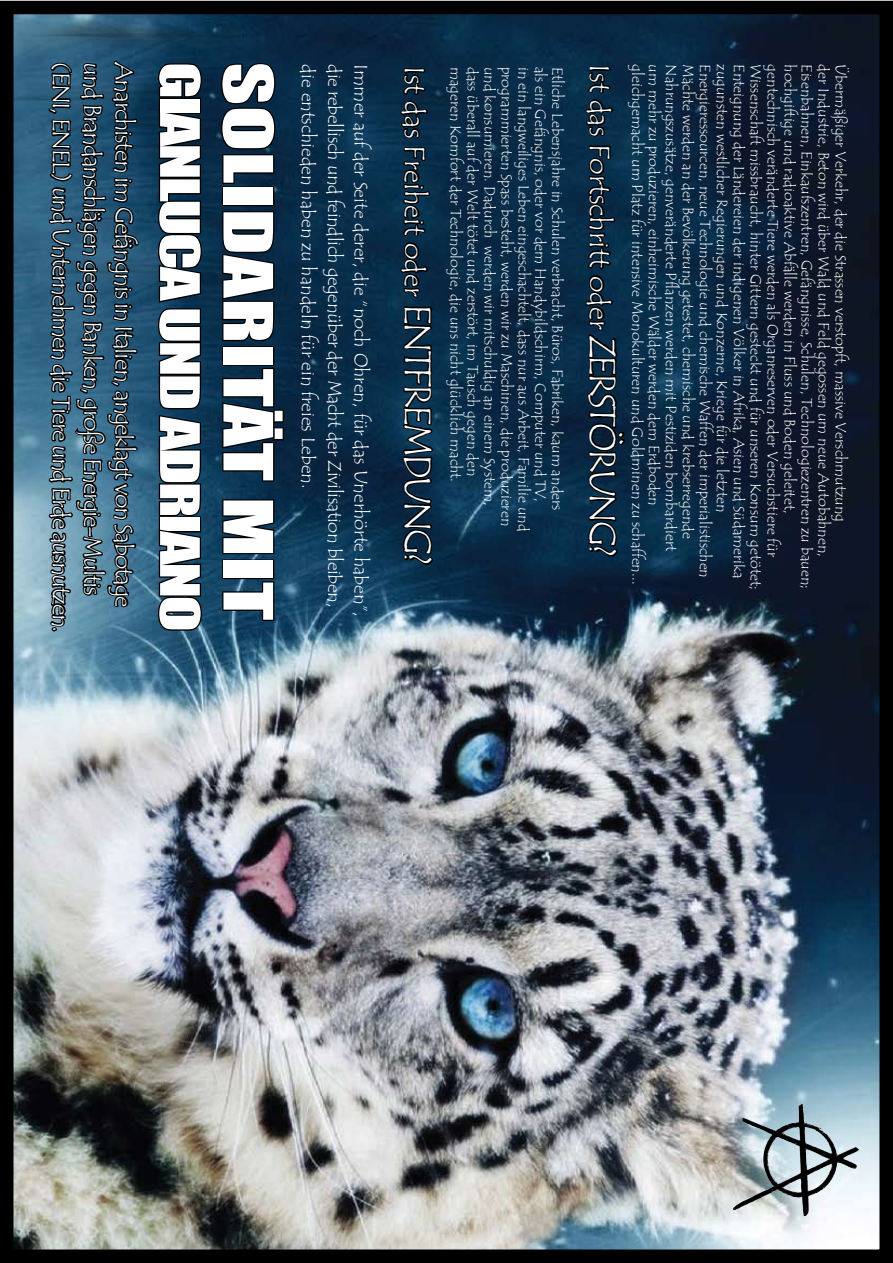
<style>
.page{position:relative;width:893px;height:1263px;background:#fff}
.page>*{position:absolute;margin:0;border:0;box-sizing:border-box;transform-origin:0 0}
.t1{font:62.7px "Impact";letter-spacing:.01em;color:#fff;scale:1.32 1}
.t2{font:50.25px "Impact";letter-spacing:-.04em;color:#fff;scale:1.32 1}
.t3{font:37.65px "Tempus Sans ITC";letter-spacing:-.07em;color:#fff}
.t4{font:37.05px "Tempus Sans ITC";letter-spacing:-.07em;color:#fff}
.t5{font:28.2px "Tempus Sans ITC";color:#fff}
.t6{font:24.45px "Tempus Sans ITC";letter-spacing:-.05em;color:#fff}
.t7{font:18.75px "Tempus Sans ITC";color:#fff}
.t8{font:18.75px "Tempus Sans ITC";letter-spacing:-.02em;color:#fff}
.t9{font:15px "Tempus Sans ITC";color:#fff}
</style>
<div class="page">
<img style="left:15px;top:16px;width:863px;height:1232px">
<svg style="left:552px;top:64px;width:74px;height:494px;background:#06253d"></svg>
<svg style="left:15px;top:59px;width:127px;height:574px;background:#32576d"></svg>
<svg style="left:220px;top:61px;width:215px;height:506px;background:#082741"></svg>
<div style="left:222px;top:559px;width:52px;height:20px;border:3px solid #000"></div>
<svg style="left:221px;top:580px;width:55px;height:42px;background:#173e58"></svg>
<svg style="left:156px;top:62px;width:47px;height:37px;background:#062034"></svg>
<div style="left:159px;top:98px;width:42px;height:16px;border:3px solid #000"></div>
<svg style="left:156px;top:109px;width:53px;height:409px;background:#0c2c43"></svg>
<div style="left:159px;top:516px;width:42px;height:16px;border:3px solid #000"></div>
<svg style="left:156px;top:528px;width:53px;height:104px;background:#1d4158"></svg>
<img style="left:733px;top:1104px;width:126px;height:112px">
<div style="left:0;top:1px;width:893px;height:1262px;border:14px solid #000"></div>
<h3 class="t6" style="left:77px;top:62px;width:572px;rotate:90deg">(ENI, ENEL) und Unternehmen die Tiere und Erde ausnutzen.</h3>
<h3 class="t6" style="left:108px;top:62px;width:535px;rotate:90deg">und Brandanschlägen gegen Banken, große Energie-Multis</h3>
<h3 class="t6" style="left:139px;top:62px;width:546px;rotate:90deg">Anarchisten im Gefängnis in Italien, angeklagt von Sabotage</h3>
<h2 class="t2" style="left:219px;top:62px;width:433px;rotate:90deg">GIANLUCA UNDADRIANO</h2>
<h1 class="t1" style="left:297px;top:62px;width:424px;rotate:90deg">SOLIDARITÄT MIT</h1>
<p class="t7" style="left:320px;top:64px;width:426px;rotate:90deg">die entschieden haben zu handeln für ein freies Leben.</p>
<p class="t8" style="left:346px;top:64px;width:544px;rotate:90deg">die rebellisch und feindlich gegenüber der Macht der Zivilisation bleiben,</p>
<p class="t7" style="left:373px;top:64px;width:554px;rotate:90deg">Immer auf der Seite derer, die “noch Ohren, für das Unerhörte haben”,</p>
<h3 class="t5" style="left:432px;top:66px;width:232px;rotate:90deg">Ist das Freiheit oder</h3>
<p class="t9" style="left:465px;top:67px;width:417px;rotate:90deg">mageren Komfort der Technologie, die uns nicht glücklich macht.</p>
<p class="t9" style="left:482px;top:67px;width:411px;rotate:90deg">dass überall auf der Welt tötet und zerstört, im Tausch gegen den</p>
<p class="t9" style="left:499px;top:67px;width:440px;rotate:90deg">und konsumieren. Dadurch werden wir mitschuldig an einem System,</p>
<p class="t9" style="left:516px;top:67px;width:461px;rotate:90deg">programmierten Spass besteht, werden wir zu Maschinen, die produzieren</p>
<p class="t9" style="left:533px;top:67px;width:466px;rotate:90deg">in ein langweiliges Leben eingeschachtelt, dass nur aus Arbeit, Familie und</p>
<p class="t9" style="left:550px;top:67px;width:437px;rotate:90deg">als ein Gefängnis, oder vor dem Handybildschirm, Computer und TV,</p>
<p class="t9" style="left:567px;top:67px;width:445px;rotate:90deg">Etliche Lebensjahre in Schulen verbracht, Büros, Fabriken, kaum anders</p>
<h3 class="t3" style="left:441px;top:304px;width:263px;rotate:90deg">ENTFREMDUNG?</h3>
<h3 class="t5" style="left:617px;top:64px;width:266px;rotate:90deg">Ist das Fortschritt oder</h3>
<p class="t9" style="left:647px;top:64px;width:521px;rotate:90deg">gleichgemacht um Platz für intensive Monokulturen und Goldminen zu schaffen...</p>
<p class="t9" style="left:664px;top:64px;width:443px;rotate:90deg">um mehr zu produzieren, einheimische Wälder werden dem Erdboden</p>
<p class="t9" style="left:681px;top:64px;width:488px;rotate:90deg">Nahrungszusätze, genveränderte Pflanzen werden mit Pestiziden bombardiert</p>
<p class="t9" style="left:698px;top:64px;width:476px;rotate:90deg">Mächte werden an der Bevölkerung getestet, chemische und krebserregende</p>
<p class="t9" style="left:715px;top:64px;width:515px;rotate:90deg">Energieressourcen, neue Technologie und chemische Waffen der imperialistischen</p>
<p class="t9" style="left:731px;top:64px;width:449px;rotate:90deg">zugunsten westlicher Regierungen und Konzerne, Kriege für die letzten</p>
<p class="t9" style="left:748px;top:64px;width:515px;rotate:90deg">Enteignung der Ländereien der indigenen Völker in Afrika, Asien und Südamerika</p>
<p class="t9" style="left:765px;top:64px;width:527px;rotate:90deg">Wissenschaft missbraucht, hinter Gittern gesteckt und für unseren Konsum getötet;</p>
<p class="t9" style="left:782px;top:64px;width:494px;rotate:90deg">gentechnisch veränderte Tiere werden als Organreserven oder Versuchstiere für</p>
<p class="t9" style="left:799px;top:64px;width:451px;rotate:90deg">hochgiftige und radioaktive Abfälle werden in Fluss und Boden geleitet,</p>
<p class="t9" style="left:816px;top:64px;width:526px;rotate:90deg">Eisenbahnen, Einkaufszentren, Gefängnisse, Schulen, Technologiezentren zu bauen;</p>
<p class="t9" style="left:833px;top:64px;width:494px;rotate:90deg">der Industrie, Beton wird über Wald und Feld gegossen um neue Autobahnen,</p>
<p class="t9" style="left:850px;top:64px;width:459px;rotate:90deg">Übermäßiger Verkehr, der die Strassen verstopft, massive Verschmutzung</p>
<h3 class="t4" style="left:626px;top:334px;width:224px;rotate:90deg">ZERSTÖRUNG?</h3>
</div>
